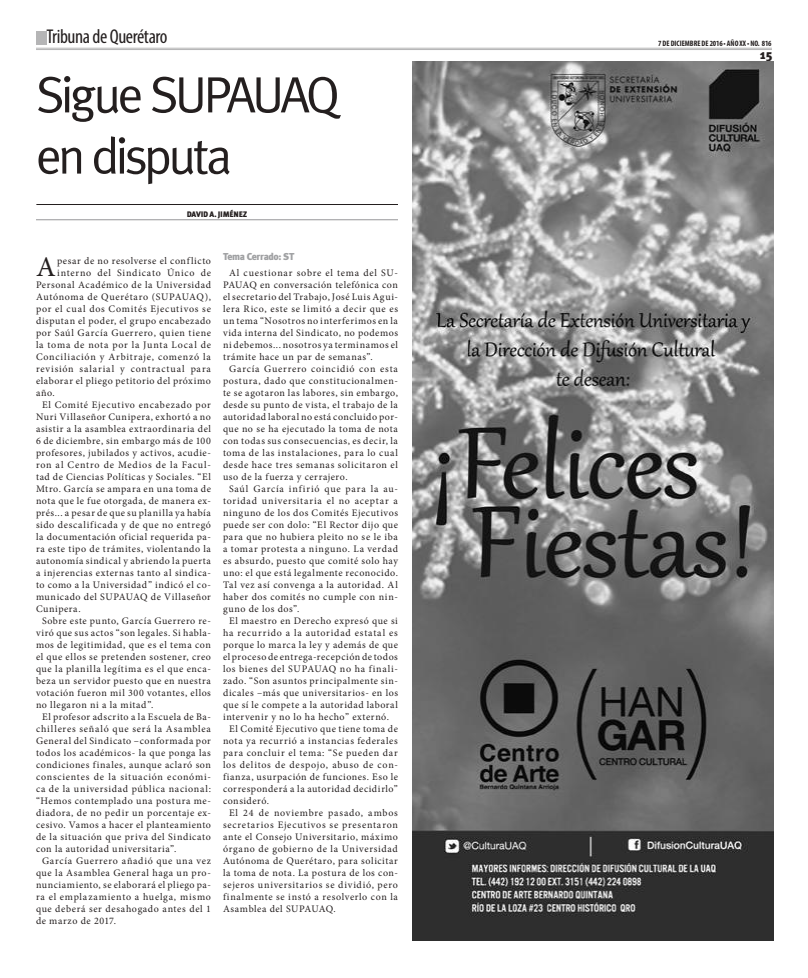
<style>
.page{position:relative;width:808px;height:978px;background:#fff}
.page>*{position:absolute;margin:0;border:0;box-sizing:border-box;transform-origin:0 0}
.t1{font:51px/61.2px "Meta Plus Normal";letter-spacing:-.075em;color:#241f1f}
.t2{font:28.5px "Minion Pro";color:#241f1f}
.t3{font:condensed 20px "Myriad Pro";letter-spacing:-.02em;color:#241f1f}
.t4{font:900 12.9px "Meta Plus";color:#241f1f}
.t5{font:10px/12px "Minion Pro";letter-spacing:.06em;color:#241f1f;text-align:justify}
.t6{font:10px "Minion Pro";letter-spacing:.08em;color:#241f1f}
.t7{font:10px "Minion Pro";letter-spacing:.085em;color:#241f1f}
.t8{font:900 10px "Meta Plus";letter-spacing:-.035em;color:#a0a1a3}
.t9{font:900 8px "Meta Plus Lining";letter-spacing:-.035em;color:#241f1f}
.t10{font:700 condensed 7.9px "Myriad Pro";color:#241f1f}
</style>
<div class="page">
<hr style="left:36px;top:48px;width:736px;height:1px;background:#b5b5b6">
<hr style="left:36px;top:49px;width:736px;height:1px;background:#b5b5b6">
<div style="left:36px;top:31px;width:10px;height:14px;background:#b5b5b6"></div>
<hr style="left:36px;top:204px;width:362px;height:1px;background:#241f1f">
<hr style="left:36px;top:219px;width:362px;height:1px;background:#969698">
<img style="left:413px;top:61px;width:360px;height:880px">
<h3 class="t3" style="left:47px;top:25px;width:122px">Tribuna de Querétaro</h3>
<h1 class="t1" style="left:36px;top:64px;width:305px">Sigue SUPAUAQ en disputa</h1>
<p class="t9" style="left:187px;top:210px;width:62px">DAVID A. JIMÉNEZ</p>
<p class="t8" style="left:223px;top:250px;width:73px">Tema Cerrado: ST</p>
<p class="t5" style="left:223px;top:267px;width:177px;text-indent:6px">Al cuestionar sobre el tema del SU-PAUAQ en conversación telefónica con el secretario del Trabajo, José Luis Agui&shy;lera Rico, este se limitó a decir que es un tema “Nosotros no interferimos en la vida interna del Sindicato, no podemos ni debemos... nosotros ya terminamos el trámite hace un par de semanas”.</p>
<p class="t5" style="left:223px;top:363px;width:177px;text-indent:6px">García Guerrero coincidió con esta postura, dado que constitucionalmen&shy;te se agotaron las labores, sin embargo, desde su punto de vista, el trabajo de la autoridad laboral no está concluido por&shy;que no se ha ejecutado la toma de nota con todas sus consecuencias, es decir, la toma de las instalaciones, para lo cual desde hace tres semanas solicitaron el uso de la fuerza y cerrajero.</p>
<p class="t5" style="left:223px;top:483px;width:176px;text-indent:6px">Saúl García infirió que para la au&shy;toridad universitaria el no aceptar a ninguno de los dos Comités Ejecutivos puede ser con dolo: “El Rector dijo que para que no hubiera pleito no se le iba a tomar protesta a ninguno. La verdad es absurdo, puesto que comité solo hay uno: el que está legalmente reconocido.<br>Tal vez así convenga a la autoridad. Al haber dos comités no cumple con nin&shy;guno de los dos”.</p>
<p class="t5" style="left:229px;top:615px;width:170px">El maestro en Derecho expresó que si</p>
<p class="t6" style="left:223px;top:626px;width:176px">ha recurrido a la autoridad estatal es</p>
<p class="t5" style="left:223px;top:639px;width:176px">porque lo marca la ley y además de que</p>
<p class="t5" style="left:223px;top:651px;width:176px">el proceso de entrega-recepción de todos</p>
<p class="t5" style="left:223px;top:663px;width:176px">los bienes del SUPAUAQ no ha finali-</p>
<p class="t5" style="left:223px;top:675px;width:176px">zado. “Son asuntos principalmente sin-</p>
<p class="t5" style="left:223px;top:687px;width:176px">dicales –más que universitarios- en los</p>
<p class="t5" style="left:223px;top:699px;width:176px">que sí le compete a la autoridad laboral</p>
<p class="t5" style="left:223px;top:711px;width:168px">intervenir y no lo ha hecho” externó.</p>
<p class="t5" style="left:229px;top:723px;width:170px">El Comité Ejecutivo que tiene toma de</p>
<p class="t5" style="left:223px;top:735px;width:176px">nota ya recurrió a instancias federales</p>
<p class="t5" style="left:223px;top:747px;width:176px">para concluir el tema: “Se pueden dar</p>
<p class="t5" style="left:223px;top:759px;width:176px">los delitos de despojo, abuso de con-</p>
<p class="t5" style="left:223px;top:771px;width:176px">fianza, usurpación de funciones. Eso le</p>
<p class="t5" style="left:223px;top:783px;width:176px">corresponderá a la autoridad decidirlo”</p>
<p class="t5" style="left:223px;top:795px;width:48px">consideró.</p>
<p class="t5" style="left:229px;top:807px;width:170px">El 24 de noviembre pasado, ambos</p>
<p class="t6" style="left:223px;top:818px;width:176px">secretarios Ejecutivos se presentaron</p>
<p class="t5" style="left:223px;top:831px;width:176px">ante el Consejo Universitario, máximo</p>
<p class="t5" style="left:223px;top:843px;width:176px">órgano de gobierno de la Universidad</p>
<p class="t5" style="left:223px;top:855px;width:176px">Autónoma de Querétaro, para solicitar</p>
<p class="t5" style="left:223px;top:867px;width:176px">la toma de nota. La postura de los con-</p>
<p class="t5" style="left:223px;top:879px;width:176px">sejeros universitarios se dividió, pero</p>
<p class="t5" style="left:223px;top:891px;width:176px">finalmente se instó a resolverlo con la</p>
<p class="t5" style="left:223px;top:903px;width:114px">Asamblea del SUPAUAQ.</p>
<h2 class="t2" style="left:36px;top:248px;width:21px">A</h2>
<p class="t5" style="left:57px;top:255px;width:155px">pesar de no resolverse el conflicto</p>
<p class="t5" style="left:57px;top:267px;width:155px">interno del Sindicato Único de</p>
<p class="t5" style="left:36px;top:279px;width:176px">Personal Académico de la Universidad</p>
<p class="t5" style="left:36px;top:291px;width:176px">Autónoma de Querétaro (SUPAUAQ),</p>
<p class="t5" style="left:36px;top:303px;width:176px">por el cual dos Comités Ejecutivos se</p>
<p class="t5" style="left:36px;top:315px;width:176px">disputan el poder, el grupo encabezado</p>
<p class="t5" style="left:36px;top:327px;width:176px">por Saúl García Guerrero, quien tiene</p>
<p class="t5" style="left:36px;top:339px;width:177px">la toma de nota por la Junta Local de</p>
<p class="t5" style="left:36px;top:351px;width:176px">Conciliación y Arbitraje, comenzó la</p>
<p class="t7" style="left:36px;top:362px;width:176px">revisión salarial y contractual para</p>
<p class="t5" style="left:36px;top:375px;width:176px">elaborar el pliego petitorio del próximo</p>
<p class="t5" style="left:36px;top:387px;width:20px">año.</p>
<p class="t5" style="left:42px;top:399px;width:170px">El Comité Ejecutivo encabezado por</p>
<p class="t5" style="left:36px;top:411px;width:176px">Nuri Villaseñor Cunipera, exhortó a no</p>
<p class="t5" style="left:36px;top:423px;width:176px">asistir a la asamblea extraordinaria del</p>
<p class="t5" style="left:36px;top:435px;width:176px">6 de diciembre, sin embargo más de 100</p>
<p class="t5" style="left:36px;top:447px;width:176px">profesores, jubilados y activos, acudie-</p>
<p class="t5" style="left:36px;top:459px;width:176px">ron al Centro de Medios de la Facul-</p>
<p class="t5" style="left:36px;top:471px;width:176px">tad de Ciencias Políticas y Sociales. “El</p>
<p class="t5" style="left:36px;top:483px;width:176px">Mtro. García se ampara en una toma de</p>
<p class="t5" style="left:36px;top:495px;width:176px">nota que le fue otorgada, de manera ex-</p>
<p class="t5" style="left:36px;top:507px;width:176px">prés... a pesar de que su planilla ya había</p>
<p class="t5" style="left:36px;top:519px;width:176px">sido descalificada y de que no entregó</p>
<p class="t5" style="left:36px;top:531px;width:176px">la documentación oficial requerida pa-</p>
<p class="t5" style="left:36px;top:543px;width:176px">ra este tipo de trámites, violentando la</p>
<p class="t5" style="left:36px;top:555px;width:176px">autonomía sindical y abriendo la puerta</p>
<p class="t5" style="left:36px;top:567px;width:176px">a injerencias externas tanto al sindica-</p>
<p class="t5" style="left:36px;top:579px;width:176px">to como a la Universidad” indicó el co-</p>
<p class="t5" style="left:36px;top:591px;width:176px">municado del SUPAUAQ de Villaseñor</p>
<p class="t5" style="left:36px;top:603px;width:46px">Cunipera.</p>
<p class="t5" style="left:42px;top:615px;width:170px">Sobre este punto, García Guerrero re-</p>
<p class="t5" style="left:36px;top:627px;width:176px">viró que sus actos “son legales. Si habla-</p>
<p class="t5" style="left:36px;top:639px;width:176px">mos de legitimidad, que es el tema con</p>
<p class="t5" style="left:36px;top:651px;width:176px">el que ellos se pretenden sostener, creo</p>
<p class="t5" style="left:36px;top:663px;width:176px">que la planilla legítima es el que enca-</p>
<p class="t5" style="left:36px;top:675px;width:176px">beza un servidor puesto que en nuestra</p>
<p class="t5" style="left:36px;top:687px;width:176px">votación fueron mil 300 votantes, ellos</p>
<p class="t5" style="left:36px;top:699px;width:119px">no llegaron ni a la mitad”.</p>
<p class="t5" style="left:42px;top:711px;width:170px">El profesor adscrito a la Escuela de Ba-</p>
<p class="t6" style="left:36px;top:722px;width:176px">chilleres señaló que será la Asamblea</p>
<p class="t5" style="left:36px;top:735px;width:176px">General del Sindicato –conformada por</p>
<p class="t5" style="left:36px;top:747px;width:176px">todos los académicos- la que ponga las</p>
<p class="t5" style="left:36px;top:759px;width:176px">condiciones finales, aunque aclaró son</p>
<p class="t5" style="left:36px;top:771px;width:176px">conscientes de la situación económi-</p>
<p class="t5" style="left:36px;top:783px;width:176px">ca de la universidad pública nacional:</p>
<p class="t5" style="left:36px;top:795px;width:176px">“Hemos contemplado una postura me-</p>
<p class="t5" style="left:36px;top:807px;width:176px">diadora, de no pedir un porcentaje ex-</p>
<p class="t5" style="left:36px;top:819px;width:176px">cesivo. Vamos a hacer el planteamiento</p>
<p class="t5" style="left:36px;top:831px;width:176px">de la situación que priva del Sindicato</p>
<p class="t5" style="left:36px;top:843px;width:142px">con la autoridad universitaria”.</p>
<p class="t5" style="left:42px;top:855px;width:170px">García Guerrero añadió que una vez</p>
<p class="t5" style="left:36px;top:867px;width:176px">que la Asamblea General haga un pro-</p>
<p class="t5" style="left:36px;top:879px;width:176px">nunciamiento, se elaborará el pliego pa-</p>
<p class="t5" style="left:36px;top:891px;width:176px">ra el emplazamiento a huelga, mismo</p>
<p class="t5" style="left:36px;top:903px;width:177px">que deberá ser desahogado antes del 1</p>
<p class="t5" style="left:36px;top:915px;width:82px">de marzo de 2017.</p>
<p class="t10" style="left:658px;top:38px;width:115px">7 DE DICIEMBRE DE 2016 • AÑO XX • NO. 816</p>
<p class="t4" style="left:760px;top:47px;width:13px">15</p>
</div>
